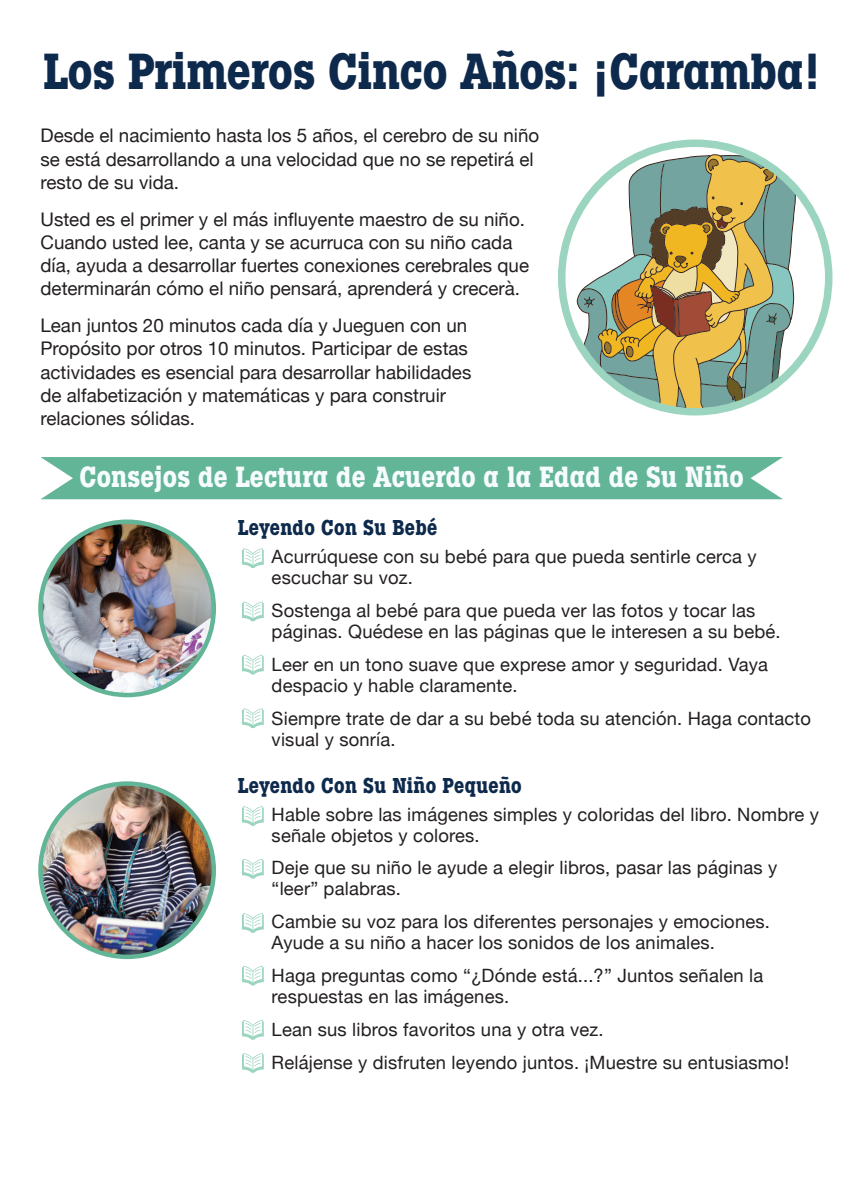
<style>
.page{position:relative;width:864px;height:1188px;background:#fff}
.page>*{position:absolute;margin:0;border:0;box-sizing:border-box;transform-origin:0 0}
.t1{font:700 condensed 49.5px "Lubalin Graph Std";color:#0d294c}
.t2{font:700 condensed 28.5px "Lubalin Graph Std";letter-spacing:.01em;color:#f6fbfe}
.t3{font:700 condensed 21px "Lubalin Graph Std";letter-spacing:.02em;color:#0d294c}
.t4{font:18.75px/23.2px "Helvetica Neue";color:#231f20}
.t5{font:18.3px/21px "Helvetica Neue";letter-spacing:.01em;color:#231f20}
</style>
<div class="page">
<svg style="left:576px;top:154px;width:221px;height:258px"></svg>
<div style="left:558px;top:139px;width:275px;height:276px;border:8px solid #9cd5bf;border-radius:50%"></div>
<div style="left:40px;top:457px;width:743px;height:42px;background:#62b596"></div>
<img style="left:40px;top:522px;width:174px;height:173px;border-radius:87px">
<div style="left:38px;top:520px;width:178px;height:177px;border:4px solid #62b596;border-radius:50%"></div>
<svg style="left:242px;top:548px;width:22px;height:20px"></svg>
<svg style="left:242px;top:602px;width:22px;height:19px"></svg>
<svg style="left:242px;top:655px;width:22px;height:20px"></svg>
<svg style="left:242px;top:708px;width:22px;height:20px"></svg>
<img style="left:40px;top:784px;width:174px;height:173px;border-radius:87px">
<div style="left:38px;top:781px;width:178px;height:178px;border:4px solid #62b596;border-radius:50%"></div>
<svg style="left:242px;top:806px;width:22px;height:20px"></svg>
<svg style="left:242px;top:859px;width:22px;height:20px"></svg>
<svg style="left:242px;top:913px;width:22px;height:20px"></svg>
<svg style="left:242px;top:966px;width:22px;height:20px"></svg>
<svg style="left:242px;top:1020px;width:22px;height:20px"></svg>
<svg style="left:242px;top:1053px;width:22px;height:20px"></svg>
<h1 class="t1" style="left:43px;top:40px;width:779px">Los Primeros Cinco Años: ¡Caramba!</h1>
<p class="t4" style="left:40px;top:125px;width:500px">Desde el nacimiento hasta los 5 años, el cerebro de su niño se está desarrollando a una velocidad que no se repetirá el resto de su vida.</p>
<p class="t4" style="left:40px;top:208px;width:486px">Usted es el primer y el más influyente maestro de su niño.</p>
<p class="t4" style="left:40px;top:232px;width:490px">Cuando usted lee, canta y se acurruca con su niño cada día, ayuda a desarrollar fuertes conexiones cerebrales que determinarán cómo el niño pensará, aprenderá y crecerà.</p>
<p class="t4" style="left:40px;top:315px;width:432px">Lean juntos 20 minutos cada día y Jueguen con un Propósito por otros 10 minutos. Participar de estas actividades es esencial para desarrollar habilidades de alfabetización y matemáticas y para construir relaciones sólidas.</p>
<h2 class="t2" style="left:80px;top:458px;width:666px">Consejos de Lectura de Acuerdo a la Edad de Su Niño</h2>
<h3 class="t3" style="left:238px;top:514px;width:201px">Leyendo Con Su Bebé</h3>
<p class="t5" style="left:272px;top:547px;width:487px">Acurrúquese con su bebé para que pueda sentirle cerca y escuchar su voz.</p>
<p class="t5" style="left:272px;top:601px;width:510px">Sostenga al bebé para que pueda ver las fotos y tocar las páginas. Quédese en las páginas que le interesen a su bebé.</p>
<p class="t5" style="left:272px;top:655px;width:498px">Leer en un tono suave que exprese amor y seguridad. Vaya despacio y hable claramente.</p>
<p class="t5" style="left:272px;top:709px;width:541px">Siempre trate de dar a su bebé toda su atención. Haga contacto visual y sonría.</p>
<h3 class="t3" style="left:238px;top:772px;width:285px">Leyendo Con Su Niño Pequeño</h3>
<p class="t5" style="left:272px;top:805px;width:549px">Hable sobre las imágenes simples y coloridas del libro. Nombre y señale objetos y colores.</p>
<p class="t5" style="left:272px;top:858px;width:507px">Deje que su niño le ayude a elegir libros, pasar las páginas y “leer” palabras.</p>
<p class="t5" style="left:272px;top:912px;width:500px">Cambie su voz para los diferentes personajes y emociones.<br>Ayude a su niño a hacer los sonidos de los animales.</p>
<p class="t5" style="left:272px;top:966px;width:493px">Haga preguntas como “¿Dónde está...?” Juntos señalen la respuestas en las imágenes.</p>
<p class="t5" style="left:272px;top:1020px;width:333px">Lean sus libros favoritos una y otra vez.</p>
<p class="t5" style="left:272px;top:1053px;width:519px">Relájense y disfruten leyendo juntos. ¡Muestre su entusiasmo!</p>
</div>
